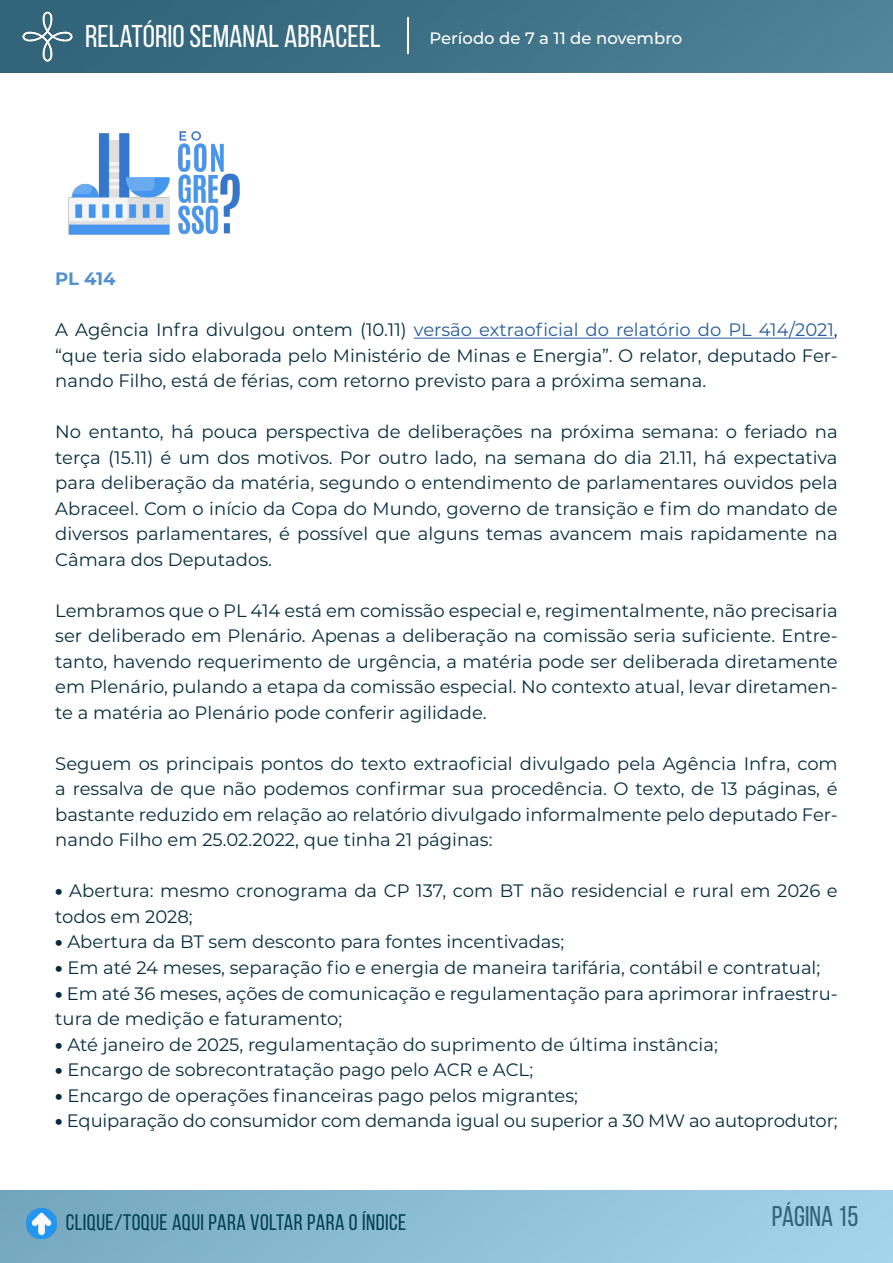
<style>
.page{position:relative;width:893px;height:1263px;background:#fff}
.page>*{position:absolute;margin:0;border:0;box-sizing:border-box;transform-origin:0 0}
.t1{font:31.5px "Bebas Neue";color:#fff}
.t2{font:28.5px "Bebas Neue";color:#326479}
.t3{font:22.5px "Bebas Neue";letter-spacing:.02em;color:#014153}
.t4{font:18px/25.5px "Montserrat";color:#062d3f;text-align:justify}
.t5{font:700 18px "Montserrat";color:#5390cd}
.t6{font:500 16.5px "Montserrat";color:#fff}
.s1{color:#275b9b}
.s2{font-weight:900}
</style>
<div class="page">
<img style="left:0;top:0;width:893px;height:72px">
<img style="left:0;top:1191px;width:892px;height:72px">
<img style="left:23px;top:11px;width:50px;height:50px">
<hr style="left:407px;top:17px;width:2px;height:37px;background:#fff">
<img style="left:27px;top:1209px;width:29px;height:29px">
<hr style="left:414px;top:338px;width:420px;height:1px;background:#275b9b">
<img style="left:68px;top:131px;width:172px;height:104px">
<h1 class="t1" style="left:85px;top:19px;width:297px">RELATÓRIO SEMANAL ABRACEEL</h1>
<p class="t6" style="left:429px;top:26px;width:254px">Período de 7 a 11 de novembro</p>
<p class="t5" style="left:55px;top:266px;width:62px">PL 414</p>
<p class="t4" style="left:55px;top:317px;width:784px">A Agência Infra divulgou ontem (10.11) <span class="s1">versão extraoficial do relatório do PL 414/2021</span>, “que teria sido elaborada pelo Ministério de Minas e Energia”. O relator, deputado Fer&shy;nando Filho, está de férias, com retorno previsto para a próxima semana.</p>
<p class="t4" style="left:55px;top:419px;width:784px">No entanto, há pouca perspectiva de deliberações na próxima semana: o feriado na terça (15.11) é um dos motivos. Por outro lado, na semana do dia 21.11, há expectativa para deliberação da matéria, segundo o entendimento de parlamentares ouvidos pela Abraceel. Com o início da Copa do Mundo, governo de transição e fim do mandato de diversos parlamentares, é possível que alguns temas avancem mais rapidamente na Câmara dos Deputados.</p>
<p class="t4" style="left:55px;top:597px;width:784px">Lembramos que o PL 414 está em comissão especial e, regimentalmente, não precisaria ser deliberado em Plenário. Apenas a deliberação na comissão seria suficiente. Entre&shy;tanto, havendo requerimento de urgência, a matéria pode ser deliberada diretamente em Plenário, pulando a etapa da comissão especial. No contexto atual, levar diretamen&shy;te a matéria ao Plenário pode conferir agilidade.</p>
<p class="t4" style="left:55px;top:750px;width:784px">Seguem os principais pontos do texto extraoficial divulgado pela Agência Infra, com a ressalva de que não podemos confirmar sua procedência. O texto, de 13 páginas, é bastante reduzido em relação ao relatório divulgado informalmente pelo deputado Fer&shy;nando Filho em 25.02.2022, que tinha 21 páginas:</p>
<p class="t4" style="left:55px;top:878px;width:784px"><span class="s2">•</span> Abertura: mesmo cronograma da CP 137, com BT não residencial e rural em 2026 e todos em 2028;</p>
<p class="t4" style="left:55px;top:929px;width:510px"><span class="s2">•</span> Abertura da BT sem desconto para fontes incentivadas;</p>
<p class="t4" style="left:55px;top:954px;width:766px"><span class="s2">•</span> Em até 24 meses, separação fio e energia de maneira tarifária, contábil e contratual;</p>
<p class="t4" style="left:55px;top:980px;width:784px"><span class="s2">•</span> Em até 36 meses, ações de comunicação e regulamentação para aprimorar infraestru&shy;tura de medição e faturamento;</p>
<p class="t4" style="left:55px;top:1031px;width:664px"><span class="s2">•</span> Até janeiro de 2025, regulamentação do suprimento de última instância;</p>
<p class="t4" style="left:55px;top:1056px;width:480px"><span class="s2">•</span> Encargo de sobrecontratação pago pelo ACR e ACL;</p>
<p class="t4" style="left:55px;top:1082px;width:524px"><span class="s2">•</span> Encargo de operações financeiras pago pelos migrantes;</p>
<p class="t4" style="left:55px;top:1107px;width:784px"><span class="s2">•</span> Equiparação do consumidor com demanda igual ou superior a 30 MW ao autoprodutor;</p>
<p class="t3" style="left:66px;top:1210px;width:342px">CLIQUE/TOQUE AQUI PARA VOLTAR PARA O ÍNDICE</p>
<h2 class="t2" style="left:772px;top:1200px;width:88px">PÁGINA 15</h2>
</div>
